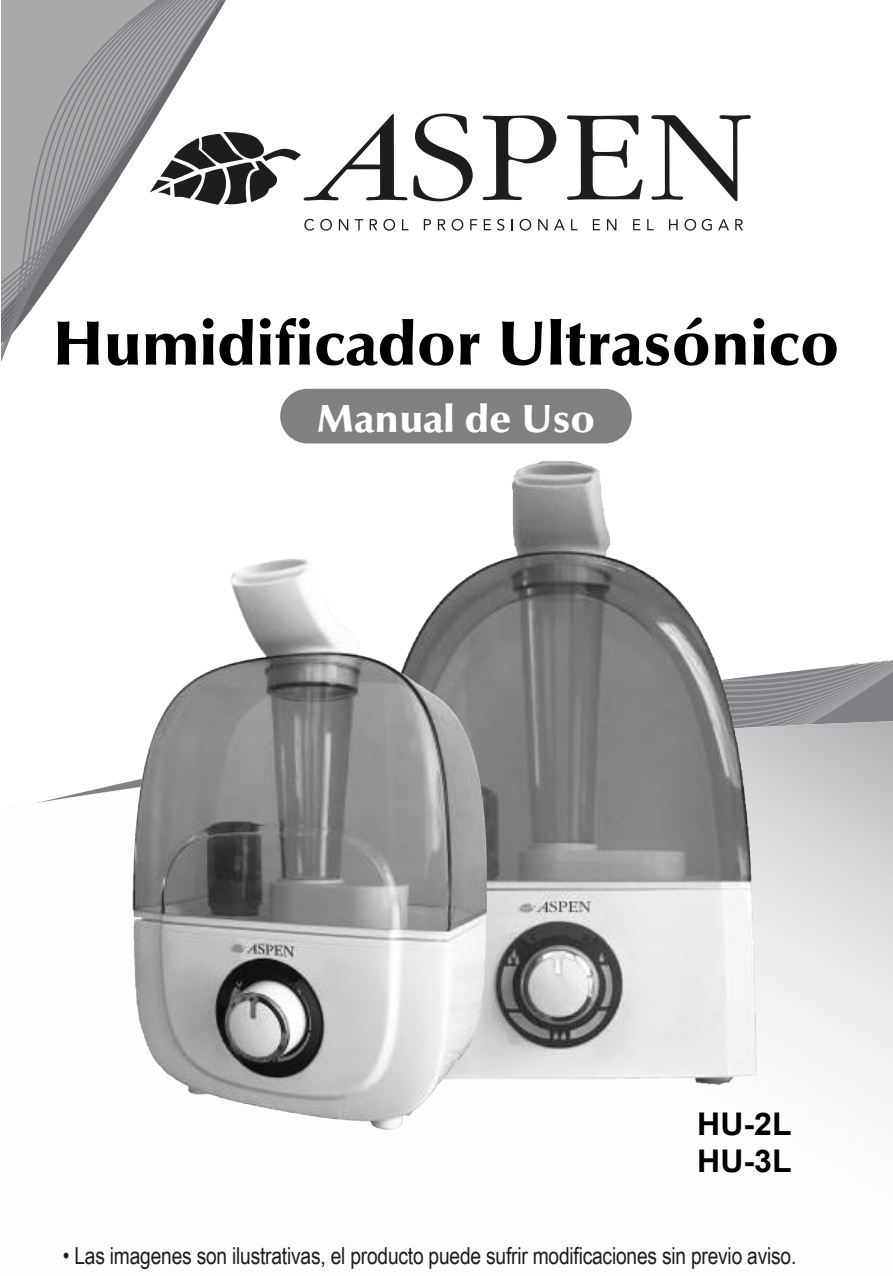
<style>
.page{position:relative;width:893px;height:1276px;background:#fff}
.page>*{position:absolute;margin:0;border:0;box-sizing:border-box;transform-origin:0 0}
.t1{font:900 62.4px "Optima";color:#000}
.t2{font:900 39px "Optima";color:#fff}
.t3{font:700 31.2px/37.5px "Arial";color:#000}
.t4{font:23.4px "Arial Narrow";letter-spacing:-.01em;color:#1d1d1b}
</style>
<div class="page">
<svg style="left:2px;top:0;width:224px;height:359px"></svg>
<svg style="left:808px;top:660px;width:85px;height:60px;background:#959698"></svg>
<svg style="left:33px;top:720px;width:860px;height:410px"></svg>
<div style="left:280px;top:389px;width:352px;height:54px;background:#808080;border-radius:27px"></div>
<svg style="left:149px;top:114px;width:602px;height:92px"></svg>
<svg style="left:304px;top:219px;width:10px;height:12px"></svg>
<svg style="left:320px;top:219px;width:12px;height:12px"></svg>
<svg style="left:339px;top:219px;width:9px;height:11px"></svg>
<svg style="left:355px;top:219px;width:8px;height:11px"></svg>
<svg style="left:370px;top:219px;width:7px;height:11px"></svg>
<svg style="left:383px;top:219px;width:12px;height:12px"></svg>
<svg style="left:402px;top:219px;width:6px;height:11px"></svg>
<svg style="left:424px;top:219px;width:7px;height:11px"></svg>
<svg style="left:438px;top:219px;width:8px;height:11px"></svg>
<svg style="left:452px;top:219px;width:11px;height:12px"></svg>
<svg style="left:470px;top:219px;width:7px;height:11px"></svg>
<svg style="left:484px;top:219px;width:7px;height:11px"></svg>
<svg style="left:497px;top:219px;width:7px;height:12px"></svg>
<svg style="left:511px;top:219px;width:2px;height:11px"></svg>
<svg style="left:520px;top:219px;width:11px;height:12px"></svg>
<svg style="left:538px;top:219px;width:10px;height:11px"></svg>
<svg style="left:554px;top:219px;width:11px;height:11px"></svg>
<svg style="left:571px;top:219px;width:6px;height:11px"></svg>
<svg style="left:593px;top:219px;width:7px;height:11px"></svg>
<svg style="left:607px;top:219px;width:9px;height:11px"></svg>
<svg style="left:633px;top:219px;width:7px;height:11px"></svg>
<svg style="left:647px;top:219px;width:7px;height:11px"></svg>
<svg style="left:669px;top:219px;width:9px;height:11px"></svg>
<svg style="left:684px;top:219px;width:12px;height:12px"></svg>
<svg style="left:702px;top:219px;width:10px;height:12px"></svg>
<svg style="left:718px;top:219px;width:11px;height:11px"></svg>
<svg style="left:735px;top:219px;width:8px;height:11px"></svg>
<img style="left:313px;top:423px;width:495px;height:700px">
<img style="left:133px;top:557px;width:354px;height:572px">
<h1 class="t1" style="left:53px;top:307px;width:787px">Humidificador Ultrasónico</h1>
<h2 class="t2" style="left:317px;top:396px;width:280px">Manual de Uso</h2>
<h3 class="t3" style="left:697px;top:1106px;width:96px">HU-2L<br>HU-3L</h3>
<p class="t4" style="left:63px;top:1238px;width:735px">• Las imagenes son ilustrativas, el producto puede sufrir modificaciones sin previo aviso.</p>
</div>
